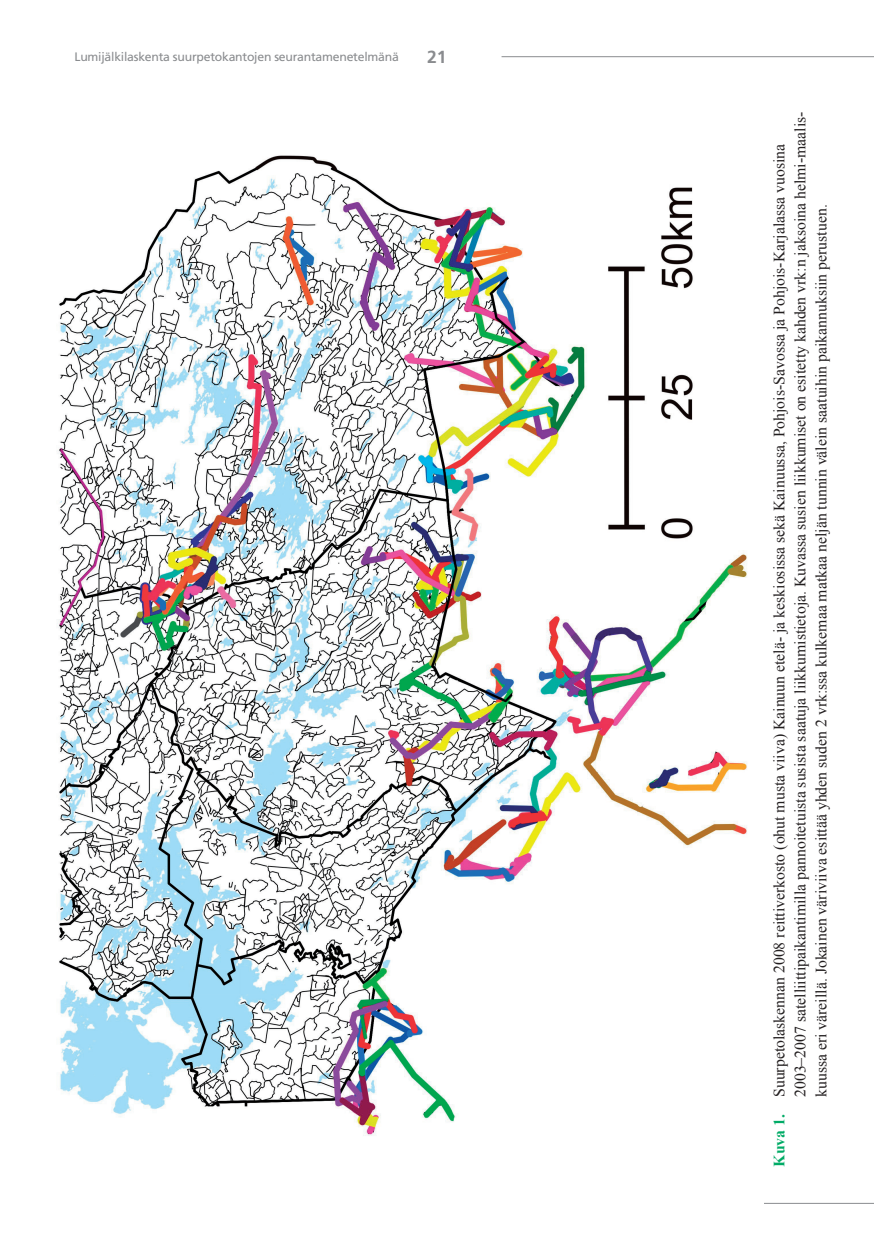
<style>
.page{position:relative;width:874px;height:1241px;background:#fff}
.page>*{position:absolute;margin:0;border:0;box-sizing:border-box;transform-origin:0 0}
.t1{font:700 17.5px "Frutiger LT Std";color:#8a8c8f}
.t2{font:15.75px/21px "Times New Roman";color:#231f20}
.t3{font:12.25px "Frutiger LT Std";letter-spacing:-.02em;color:#8a8c8f}
.s1{font-weight:700;color:#00ab66}
</style>
<div class="page">
<hr style="left:74px;top:1202px;width:799px;height:1px;background:#8a8c8f">
<hr style="left:501px;top:56px;width:372px;height:1px;background:#8a8c8f">
<img style="left:57px;top:155px;width:705px;height:1048px">
<p class="t3" style="left:74px;top:50px;width:326px">Lumijälkilaskenta suurpetokantojen seurantamenetelmänä</p>
<p class="t1" style="left:427px;top:46px;width:21px">21</p>
<p class="t2" style="left:768px;top:1096px;width:986px;text-indent:-69px;rotate:-90deg"><span class="s1">Kuva 1.</span> Suurpetolaskennan 2008 reittiverkosto (ohut musta viiva) Kainuun etelä- ja keskiosissa sekä Kainuussa, Pohjois-Savossa ja Pohjois-Karjalassa vuosina<br>2003–2007 satelliittipaikantimilla pannoitetuista susista saatuja liikkumistietoja. Kuvassa susien liikkumiset on esitetty kahden vrk:n jaksoina helmi-maalis&shy;kuussa eri väreillä. Jokainen väriviiva esittää yhden suden 2 vrk:ssa kulkemaa matkaa neljän tunnin välein saatuihin paikannuksiin perustuen.</p>
</div>
